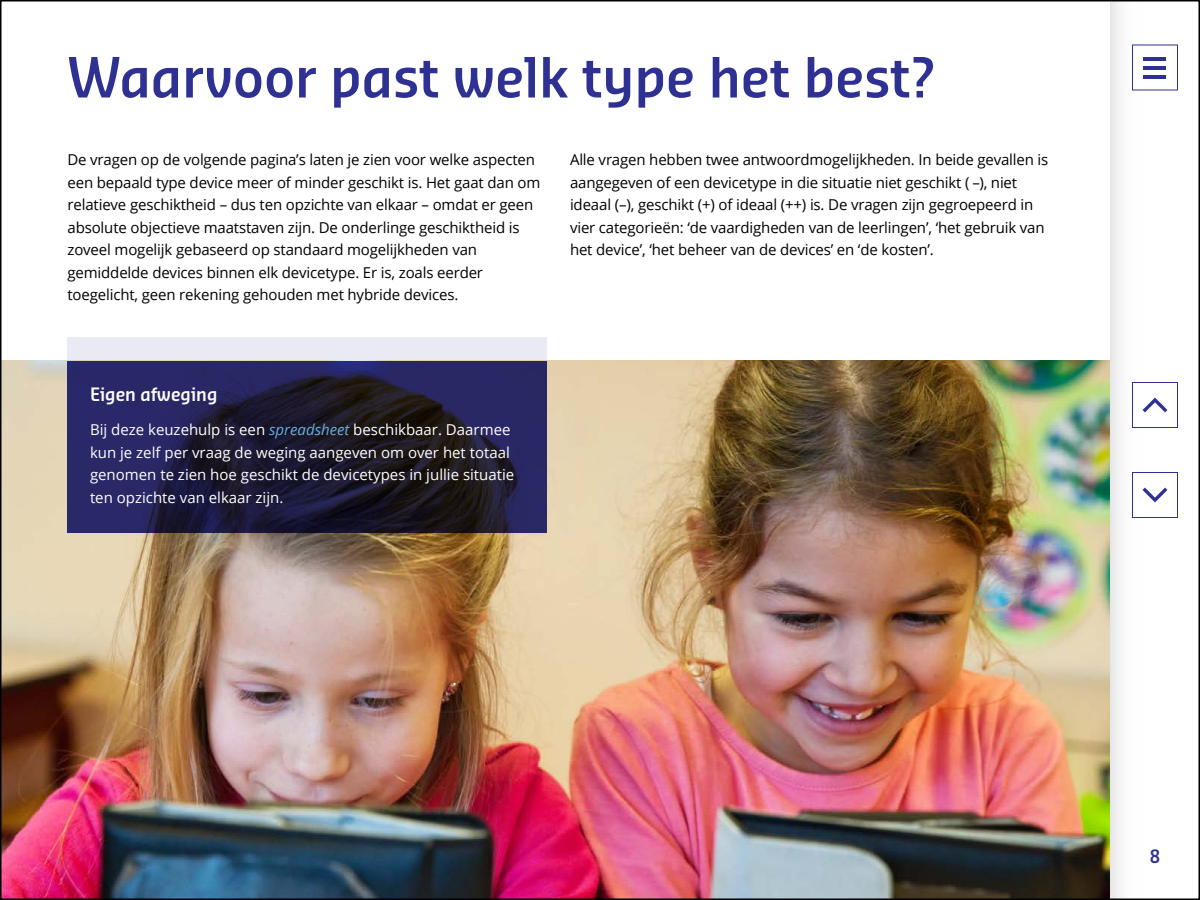
<style>
.page{position:relative;width:1200px;height:900px;background:#fff}
.page>*{position:absolute;margin:0;border:0;box-sizing:border-box;transform-origin:0 0}
._01_Hoofdstuk_titel{font:600 54px "Sansa Sm Con Pro";color:#2e3192}
._02_Kader_kop{font:600 18px "Sansa Sm Con Pro";color:#fff}
.t1{font:600 18px "Sansa Sm Con Pro";color:#2e3192}
._01_Broodtekst{font:15px/22.5px "Open Sans";letter-spacing:-.01em;color:#000}
._02_Kader_broodtekst{font:15px/22.5px "Open Sans";color:#fff}
.s1{font-style:italic;color:#66afdb}
</style>
<div class="page">
<img style="left:3px;top:361px;width:1107px;height:536px">
<svg style="left:68px;top:361px;width:480px;height:171px;background:#211f43"></svg>
<div style="left:68px;top:338px;width:480px;height:22px;background:#eaeaf4"></div>
<div style="left:1110px;top:0;width:45px;height:900px;background:linear-gradient(to right,#f0eff0,#fff)"></div>
<div style="left:1132px;top:472px;width:46px;height:46px;background:#fff;border:1px solid #2e3192"></div>
<svg style="left:1143px;top:488px;width:24px;height:14px"></svg>
<div style="left:1132px;top:382px;width:46px;height:46px;background:#fff;border:1px solid #2e3192"></div>
<svg style="left:1143px;top:398px;width:24px;height:14px"></svg>
<div style="left:1132px;top:45px;width:46px;height:45px;background:#fff;border:1px solid #2e3192"></div>
<hr style="left:1144px;top:57px;width:22px;height:4px;background:#2e3192">
<hr style="left:1144px;top:75px;width:22px;height:4px;background:#2e3192">
<hr style="left:1144px;top:66px;width:22px;height:4px;background:#2e3192">
<p class="_01_Hoofdstuk_titel" style="left:68px;top:40px;width:869px">Waarvoor past welk type het best?</p>
<p class="_01_Broodtekst" style="left:68px;top:148px;width:474px">De vragen op de volgende pagina’s laten je zien voor welke aspecten een bepaald type device meer of minder geschikt is. Het gaat dan om relatieve geschiktheid – dus ten opzichte van elkaar – omdat er geen absolute objectieve maatstaven zijn. De onderlinge geschiktheid is zoveel mogelijk gebaseerd op standaard mogelijkheden van gemiddelde devices binnen elk devicetype. Er is, zoals eerder</p>
<p class="_01_Broodtekst" style="left:68px;top:283px;width:392px">toegelicht, geen rekening gehouden met hybride devices.</p>
<p class="_01_Broodtekst" style="left:570px;top:148px;width:480px">Alle vragen hebben twee antwoordmogelijkheden. In beide gevallen is aangegeven of een devicetype in die situatie niet geschikt ( –), niet ideaal (–), geschikt (+) of ideaal (++) is. De vragen zijn gegroepeerd in vier categorieën: ‘de vaardigheden van de leerlingen’, ‘het gebruik van het device’, ‘het beheer van de devices’ en ‘de kosten’.</p>
<p class="_02_Kader_kop" style="left:90px;top:382px;width:129px">Eigen afweging</p>
<p class="_02_Kader_broodtekst" style="left:90px;top:418px;width:426px">Bij deze keuzehulp is een <span class="s1">spreadsheet</span> beschikbaar. Daarmee kun je zelf per vraag de weging aangeven om over het totaal genomen te zien hoe geschikt de devicetypes in jullie situatie ten opzichte van elkaar zijn.</p>
<p class="t1" style="left:1150px;top:843px;width:12px">8</p>
</div>
